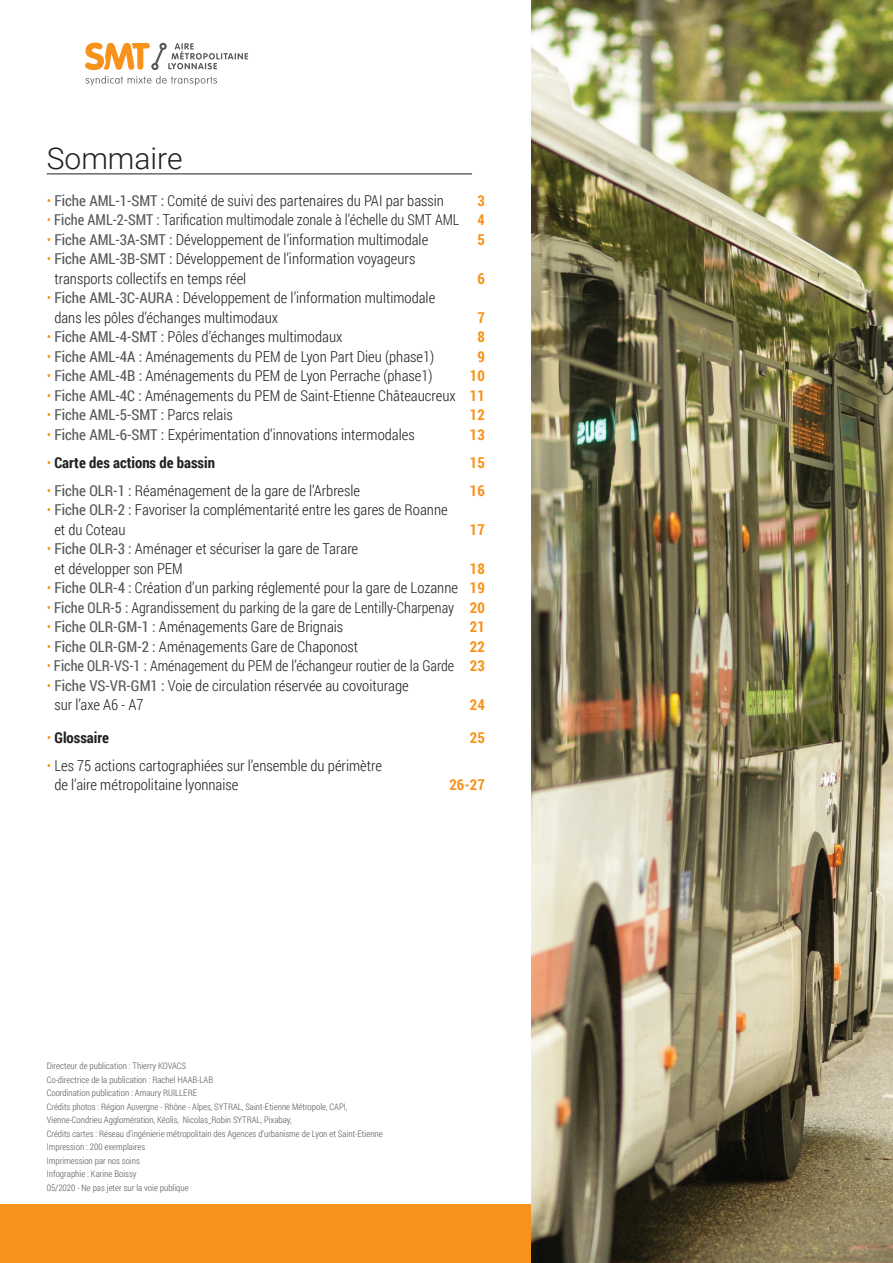
<style>
.page{position:relative;width:893px;height:1263px;background:#fff}
.page>*{position:absolute;margin:0;border:0;box-sizing:border-box;transform-origin:0 0}
.t1{font:300 30px "Roboto";color:#231f20}
.t2{font:300 15px/19.5px "Roboto Condensed";color:#231f20}
.t3{font:300 15px "Roboto Condensed";color:#231f20;scale:.96 1}
.t4{font:300 15px "Roboto Condensed";color:#231f20;scale:.95 1}
.t5{font:700 15px "Roboto Condensed";color:#231f20}
.t6{font:700 15px "Roboto Condensed";color:#f7931d}
.t7{font:15px "Roboto Condensed";color:#57585a}
.t8{font:300 9px/13.5px "Roboto Condensed";color:#57585a}
.s1{color:#f7931d}
.s2{font-weight:400;color:#57585a}
.s3{font-weight:700;color:#f7931d}
.s4{font-weight:300;color:#f7931d}
.s5{font-weight:300;color:#231f20}
</style>
<div class="page">
<div style="left:0;top:1204px;width:893px;height:59px;background:#f7931d"></div>
<svg style="left:85px;top:42px;width:163px;height:44px"></svg>
<hr style="left:47px;top:174px;width:425px;height:1px;background:#231f20">
<img style="left:531px;top:0;width:362px;height:1263px">
<h1 class="t1" style="left:47px;top:138px;width:137px">Sommaire</h1>
<p class="t2" style="left:47px;top:190px;width:399px"><span class="s1">•</span> <span class="s2">Fiche AML-1-SMT :</span> Comité de suivi des partenaires du PAI par bassin</p>
<p class="t6" style="left:477px;top:190px;width:9px">3</p>
<p class="t3" style="left:47px;top:209px;width:458px"><span class="s1">•</span> <span class="s2">Fiche AML-2-SMT :</span> Tarification multimodale zonale à l’échelle du SMT AML <span class="s3">4</span></p>
<p class="t2" style="left:47px;top:229px;width:383px"><span class="s1">•</span> <span class="s2">Fiche AML-3A-SMT :</span> Développement de l’information multimodale</p>
<p class="t6" style="left:477px;top:229px;width:9px">5</p>
<p class="t2" style="left:54px;top:249px;width:362px;text-indent:-8px"><span class="s1">•</span> <span class="s2">Fiche AML-3B-SMT :</span> Développement de l’information voyageurs transports collectifs en temps réel</p>
<p class="t6" style="left:477px;top:268px;width:9px">6</p>
<p class="t2" style="left:54px;top:288px;width:382px;text-indent:-8px"><span class="s1">•</span> <span class="s2">Fiche AML-3C-AURA :</span> Développement de l’information multimodale dans les pôles d’échanges multimodaux</p>
<p class="t6" style="left:477px;top:307px;width:9px">7</p>
<p class="t2" style="left:47px;top:327px;width:297px"><span class="s1">•</span> <span class="s2">Fiche AML-4-SMT :</span> Pôles d’échanges multimodaux</p>
<p class="t6" style="left:477px;top:326px;width:9px">8</p>
<p class="t2" style="left:47px;top:346px;width:389px"><span class="s1">•</span> <span class="s2">Fiche AML-4A :</span> Aménagements du PEM de Lyon Part Dieu (phase1)</p>
<p class="t6" style="left:477px;top:346px;width:9px">9</p>
<p class="t2" style="left:47px;top:366px;width:387px"><span class="s1">•</span> <span class="s2">Fiche AML-4B :</span> Aménagements du PEM de Lyon Perrache (phase1)</p>
<p class="t6" style="left:470px;top:365px;width:16px">10</p>
<p class="t2" style="left:47px;top:385px;width:440px"><span class="s1">•</span> <span class="s2">Fiche AML-4C :</span> Aménagements du PEM de Saint-Etienne Châteaucreux <span class="s3">11</span></p>
<p class="t7" style="left:47px;top:404px;width:188px"><span class="s4">•</span> Fiche AML-5-SMT : <span class="s5">Parcs relais</span></p>
<p class="t6" style="left:470px;top:404px;width:16px">12</p>
<p class="t2" style="left:47px;top:424px;width:369px"><span class="s1">•</span> <span class="s2">Fiche AML-6-SMT :</span> Expérimentation d’innovations intermodales</p>
<p class="t6" style="left:470px;top:424px;width:16px">13</p>
<p class="t5" style="left:47px;top:452px;width:170px"><span class="s4">•</span> Carte des actions de bassin</p>
<p class="t6" style="left:470px;top:452px;width:16px">15</p>
<p class="t2" style="left:47px;top:480px;width:315px"><span class="s1">•</span> <span class="s2">Fiche OLR-1 :</span> Réaménagement de la gare de l’Arbresle</p>
<p class="t6" style="left:470px;top:480px;width:16px">16</p>
<p class="t2" style="left:54px;top:500px;width:395px;text-indent:-8px"><span class="s1">•</span> <span class="s2">Fiche OLR-2 :</span> Favoriser la complémentarité entre les gares de Roanne et du Coteau</p>
<p class="t6" style="left:470px;top:519px;width:16px">17</p>
<p class="t2" style="left:54px;top:539px;width:305px;text-indent:-8px"><span class="s1">•</span> <span class="s2">Fiche OLR-3 :</span> Aménager et sécuriser la gare de Tarare et développer son PEM</p>
<p class="t6" style="left:470px;top:558px;width:16px">18</p>
<p class="t2" style="left:47px;top:578px;width:440px"><span class="s1">•</span> <span class="s2">Fiche OLR-4 :</span> Création d’un parking réglementé pour la gare de Lozanne <span class="s3">19</span></p>
<p class="t3" style="left:47px;top:597px;width:458px"><span class="s1">•</span> <span class="s2">Fiche OLR-5 :</span> Agrandissement du parking de la gare de Lentilly-Charpenay <span class="s3">20</span></p>
<p class="t2" style="left:47px;top:617px;width:298px"><span class="s1">•</span> <span class="s2">Fiche OLR-GM-1 :</span> Aménagements Gare de Brignais</p>
<p class="t6" style="left:470px;top:616px;width:16px">21</p>
<p class="t2" style="left:47px;top:636px;width:313px"><span class="s1">•</span> <span class="s2">Fiche OLR-GM-2 :</span> Aménagements Gare de Chaponost</p>
<p class="t6" style="left:470px;top:636px;width:16px">22</p>
<p class="t4" style="left:47px;top:655px;width:463px"><span class="s1">•</span> <span class="s2">Fiche OLR-VS-1 :</span> Aménagement du PEM de l’échangeur routier de la Garde <span class="s3">23</span></p>
<p class="t2" style="left:54px;top:675px;width:356px;text-indent:-8px"><span class="s1">•</span> <span class="s2">Fiche VS-VR-GM1 :</span> Voie de circulation réservée au covoiturage sur l’axe A6 - A7</p>
<p class="t6" style="left:470px;top:694px;width:16px">24</p>
<p class="t5" style="left:47px;top:727px;width:64px"><span class="s4">•</span> Glossaire</p>
<p class="t6" style="left:470px;top:727px;width:16px">25</p>
<p class="t2" style="left:54px;top:755px;width:329px;text-indent:-8px"><span class="s1">•</span> Les 75 actions cartographiées sur l’ensemble du périmètre de l’aire métropolitaine lyonnaise</p>
<p class="t6" style="left:449px;top:774px;width:37px">26-27</p>
<p class="t8" style="left:47px;top:1059px;width:338px">Directeur de publication : Thierry KOVACS<br>Co-directrice de la publication : Rachel HAAB-LAB<br>Coordination publication : Amaury RUILLERE<br>Crédits photos : Région Auvergne - Rhône - Alpes, SYTRAL, Saint-Etienne Métropole, CAPI, Vienne-Condrieu Agglomération, Kéolis, Nicolas_Robin SYTRAL, Pixabay,<br>Crédits cartes : Réseau d’ingénierie métropolitain des Agences d’urbanisme de Lyon et Saint-Etienne Impression : 200 exemplaires<br>Imprimession par nos soins<br>Infographie : Karine Boissy<br>05/2020 - Ne pas jeter sur la voie publique</p>
</div>
